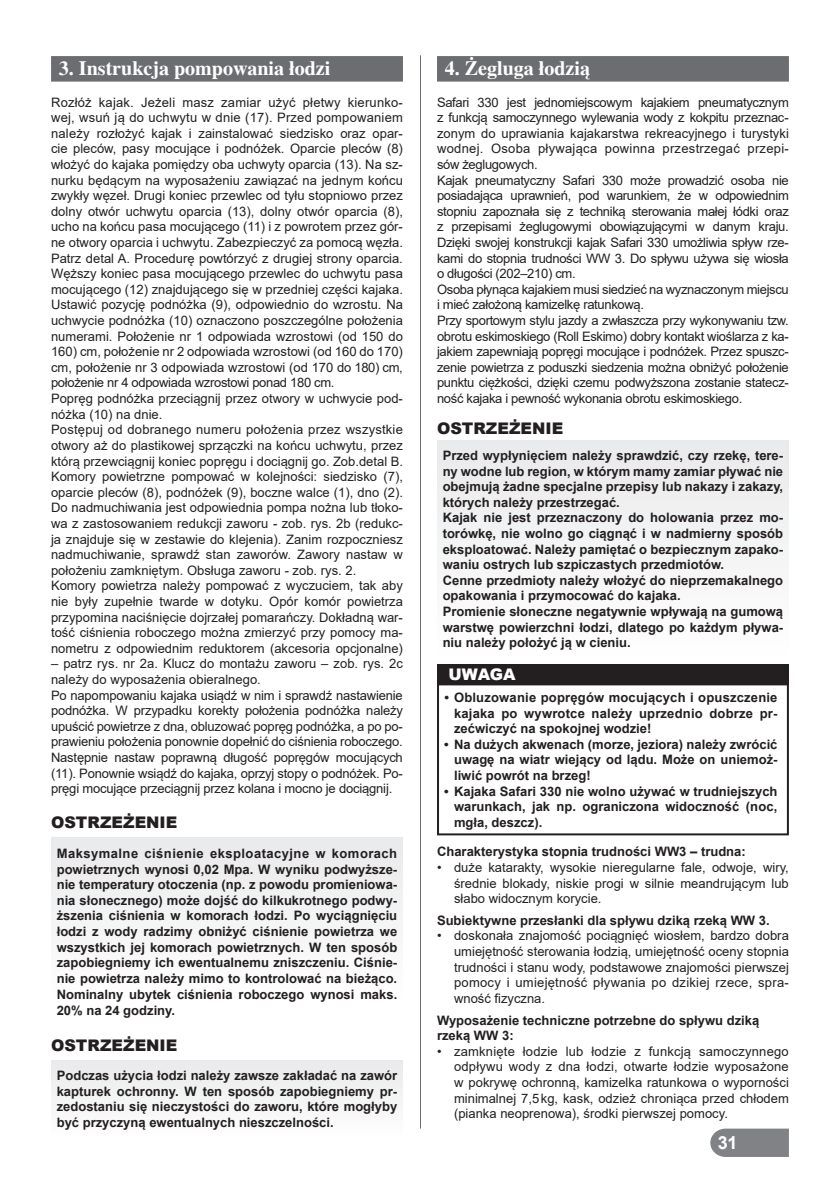
<style>
.page{position:relative;width:840px;height:1191px;background:#fff}
.page>*{position:absolute;margin:0;border:0;box-sizing:border-box;transform-origin:0 0}
.t1{font:700 20px "Toronto";color:#fff}
.t2{font:700 18px "Arial";color:#fff}
.t3{font:900 16px "Arial";color:#231f20}
.t4{font:900 16px "Arial";color:#fff}
.t5{font:13px/15.6px "Arial";color:#231f20;text-align:justify}
.t6{font:700 13px/15.6px "Arial";color:#231f20;text-align:justify}
.t7{font:13px/15.6px "Arial";letter-spacing:-.025em;color:#231f20}
</style>
<div class="page">
<svg style="left:710px;top:1128px;width:78px;height:29px;background:#888a8d"></svg>
<div style="left:437px;top:441px;width:351px;height:218px;background:#f4f5f5"></div>
<div style="left:51px;top:1060px;width:352px;height:78px;background:#f3f4f4"></div>
<div style="left:437px;top:664px;width:351px;height:21px;background:#231f20"></div>
<div style="left:51px;top:837px;width:352px;height:165px;background:#f3f4f4"></div>
<hr style="left:420px;top:55px;width:1px;height:1073px;background:#6c6d70">
<div style="left:51px;top:56px;width:352px;height:26px;background:#6c6d70"></div>
<div style="left:437px;top:56px;width:351px;height:26px;background:#6c6d70"></div>
<div style="left:437px;top:683px;width:351px;height:152px;border:2px solid #231f20"></div>
<h1 class="t1" style="left:59px;top:57px;width:273px">3. Instrukcja pompowania łodzi</h1>
<p class="t5" style="left:51px;top:94px;width:353px;text-align:left">Rozłóż kajak. Jeżeli masz zamiar użyć płetwy kierunko&shy;wej, wsuń ją do uchwytu w dnie (17). Przed pompowaniem należy rozłożyć kajak i zainstalować siedzisko oraz opar&shy;cie pleców, pasy mocujące i podnóżek. Oparcie pleców (8) włożyć do kajaka pomiędzy oba uchwyty oparcia (13). Na sz&shy;nurku będącym na wyposażeniu zawiązać na jednym końcu zwykły węzeł. Drugi koniec przewlec od tyłu stopniowo przez dolny otwór uchwytu oparcia (13), dolny otwór oparcia (8), ucho na końcu pasa mocującego (11) i z powrotem przez gór&shy;ne otwory oparcia i uchwytu. Zabezpieczyć za pomocą węzła.<br>Patrz detal A. Procedurę powtórzyć z drugiej strony oparcia.<br>Węższy koniec pasa mocującego przewlec do uchwytu pasa mocującego (12) znajdującego się w przedniej części kajaka.<br>Ustawić pozycję podnóżka (9), odpowiednio do wzrostu. Na uchwycie podnóżka (10) oznaczono poszczególne położenia numerami. Położenie nr 1 odpowiada wzrostowi (od 150 do 160) cm, położenie nr 2 odpowiada wzrostowi (od 160 do 170) cm, położenie nr 3 odpowiada wzrostowi (od 170 do 180) cm, położenie nr 4 odpowiada wzrostowi ponad 180 cm.<br>Popręg podnóżka przeciągnij przez otwory w uchwycie pod&shy;nóżka (10) na dnie.<br>Postępuj od dobranego numeru położenia przez wszystkie otwory aż do plastikowej sprzączki na końcu uchwytu, przez którą przewciągnij koniec popręgu i dociągnij go. Zob.detal B.<br>Komory powietrzne pompować w kolejności: siedzisko (7), oparcie pleców (8), podnóżek (9), boczne walce (1), dno (2).<br>Do nadmuchiwania jest odpowiednia pompa nożna lub tłoko&shy;wa z zastosowaniem redukcji zaworu - zob. rys. 2b (redukc&shy;ja znajduje się w zestawie do klejenia). Zanim rozpoczniesz nadmuchiwanie, sprawdź stan zaworów. Zawory nastaw w położeniu zamkniętym. Obsługa zaworu - zob. rys. 2.<br>Komory powietrza należy pompować z wyczuciem, tak aby nie były zupełnie twarde w dotyku. Opór komór powietrza przypomina naciśnięcie dojrzałej pomarańczy. Dokładną war&shy;tość ciśnienia roboczego można zmierzyć przy pomocy ma&shy;nometru z odpowiednim reduktorem (akcesoria opcjonalne)</p>
<p class="t5" style="left:51px;top:656px;width:353px;text-align:left">– patrz rys. nr 2a. Klucz do montażu zaworu – zob. rys. 2c należy do wyposażenia obieralnego.<br>Po napompowaniu kajaka usiądź w nim i sprawdź nastawienie podnóżka. W przypadku korekty położenia podnóżka należy upuścić powietrze z dna, obluzować popręg podnóżka, a po po&shy;prawieniu położenia ponownie dopełnić do ciśnienia roboczego.<br>Następnie nastaw poprawną długość popręgów mocujących (11). Ponownie wsiądź do kajaka, oprzyj stopy o podnóżek. Po&shy;pręgi mocujące przeciągnij przez kolana i mocno je dociągnij.</p>
<p class="t3" style="left:51px;top:811px;width:128px">OSTRZEŻENIE</p>
<p class="t6" style="left:57px;top:845px;width:342px">Maksymalne ciśnienie eksploatacyjne w komorach powietrznych wynosi 0,02 Mpa. W wyniku podwyższe&shy;nie temperatury otoczenia (np. z powodu promieniowa&shy;nia słonecznego) może dojść do kilkukrotnego podwy&shy;ższenia ciśnienia w komorach łodzi. Po wyciągnięciu łodzi z wody radzimy obniżyć ciśnienie powietrza we wszystkich jej komorach powietrznych. W ten sposób zapobiegniemy ich ewentualnemu zniszczeniu. Ciśnie&shy;nie powietrza należy mimo to kontrolować na bieżąco.<br>Nominalny ubytek ciśnienia roboczego wynosi maks.<br>20% na 24 godziny.</p>
<p class="t3" style="left:51px;top:1033px;width:128px">OSTRZEŻENIE</p>
<p class="t6" style="left:57px;top:1068px;width:342px">Podczas użycia łodzi należy zawsze zakładać na zawór kapturek ochronny. W ten sposób zapobiegniemy pr&shy;zedostaniu się nieczystości do zaworu, które mogłyby być przyczyną ewentualnych nieszczelności.</p>
<h1 class="t1" style="left:444px;top:57px;width:146px">4. Żegluga łodzią</h1>
<p class="t7" style="left:437px;top:94px;width:353px">Safari 330 jest jednomiejscowym kajakiem pneumatycznym z funkcją samoczynnego wylewania wody z kokpitu przeznac&shy;zonym do uprawiania kajakarstwa rekreacyjnego i turystyki wodnej. Osoba pływająca powinna przestrzegać przepi&shy;sów żeglugowych.<br>Kajak pneumatyczny Safari 330 może prowadzić osoba nie posiadająca uprawnień, pod warunkiem, że w odpowiednim stopniu zapoznała się z techniką sterowania małej łódki oraz z przepisami żeglugowymi obowiązującymi w danym kraju.<br>Dzięki swojej konstrukcji kajak Safari 330 umożliwia spływ rze&shy;kami do stopnia trudności WW 3. Do spływu używa się wiosła o długości (202–210) cm.<br>Osoba płynąca kajakiem musi siedzieć na wyznaczonym miejscu i mieć założoną kamizelkę ratunkową.<br>Przy sportowym stylu jazdy a zwłaszcza przy wykonywaniu tzw. obrotu eskimoskiego (Roll Eskimo) dobry kontakt wioślarza z ka&shy;jakiem zapewniają popręgi mocujące i podnóżek. Przez spuszc&shy;zenie powietrza z poduszki siedzenia można obniżyć położenie punktu ciężkości, dzięki czemu podwyższona zostanie statecz&shy;ność kajaka i pewność wykonania obrotu eskimoskiego.</p>
<p class="t3" style="left:437px;top:417px;width:128px">OSTRZEŻENIE</p>
<p class="t6" style="left:442px;top:448px;width:342px;text-align:left">Przed wypłynięciem należy sprawdzić, czy rzekę, tere&shy;ny wodne lub region, w którym mamy zamiar pływać nie obejmują żadne specjalne przepisy lub nakazy i zakazy, których należy przestrzegać.<br>Kajak nie jest przeznaczony do holowania przez mo&shy;torówkę, nie wolno go ciągnąć i w nadmierny sposób eksploatować. Należy pamiętać o bezpiecznym zapako&shy;waniu ostrych lub szpiczastych przedmiotów.<br>Cenne przedmioty należy włożyć do nieprzemakalnego opakowania i przymocować do kajaka.<br>Promienie słoneczne negatywnie wpływają na gumową warstwę powierzchni łodzi, dlatego po każdym pływa&shy;niu należy położyć ją w cieniu.</p>
<p class="t4" style="left:448px;top:663px;width:69px">UWAGA</p>
<p class="t6" style="left:454px;top:690px;width:325px;text-indent:-9px">• Obluzowanie popręgów mocujących i opuszczenie kajaka po wywrotce należy uprzednio dobrze pr&shy;zećwiczyć na spokojnej wodzie!</p>
<p class="t6" style="left:454px;top:736px;width:325px;text-indent:-10px">• Na dużych akwenach (morze, jeziora) należy zwrócić uwagę na wiatr wiejący od lądu. Może on uniemoż&shy;liwić powrót na brzeg!</p>
<p class="t6" style="left:454px;top:783px;width:325px;text-indent:-10px">• Kajaka Safari 330 nie wolno używać w trudniejszych warunkach, jak np. ograniczona widoczność (noc, mgła, deszcz).</p>
<p class="t6" style="left:437px;top:844px;width:310px">Charakterystyka stopnia trudności WW3 – trudna:</p>
<p class="t5" style="left:454px;top:859px;width:336px;text-indent:-17px">• duże katarakty, wysokie nieregularne fale, odwoje, wiry, średnie blokady, niskie progi w silnie meandrującym lub słabo widocznym korycie.</p>
<p class="t6" style="left:437px;top:912px;width:334px">Subiektywne przesłanki dla spływu dziką rzeką WW 3.</p>
<p class="t5" style="left:454px;top:928px;width:336px;text-indent:-17px">• doskonała znajomość pociągnięć wiosłem, bardzo dobra umiejętność sterowania łodzią, umiejętność oceny stopnia trudności i stanu wody, podstawowe znajomości pierwszej pomocy i umiejętność pływania po dzikiej rzece, spra&shy;wność fizyczna.</p>
<p class="t6" style="left:437px;top:1012px;width:323px">Wyposażenie techniczne potrzebne do spływu dziką rzeką WW 3:</p>
<p class="t5" style="left:454px;top:1043px;width:336px;text-indent:-17px">• zamknięte łodzie lub łodzie z funkcją samoczynnego odpływu wody z dna łodzi, otwarte łodzie wyposażone w pokrywę ochronną, kamizelka ratunkowa o wyporności minimalnej 7,5 kg, kask, odzież chroniąca przed chłodem (pianka neoprenowa), środki pierwszej pomocy.</p>
<h2 class="t2" style="left:717px;top:1130px;width:21px">31</h2>
</div>
